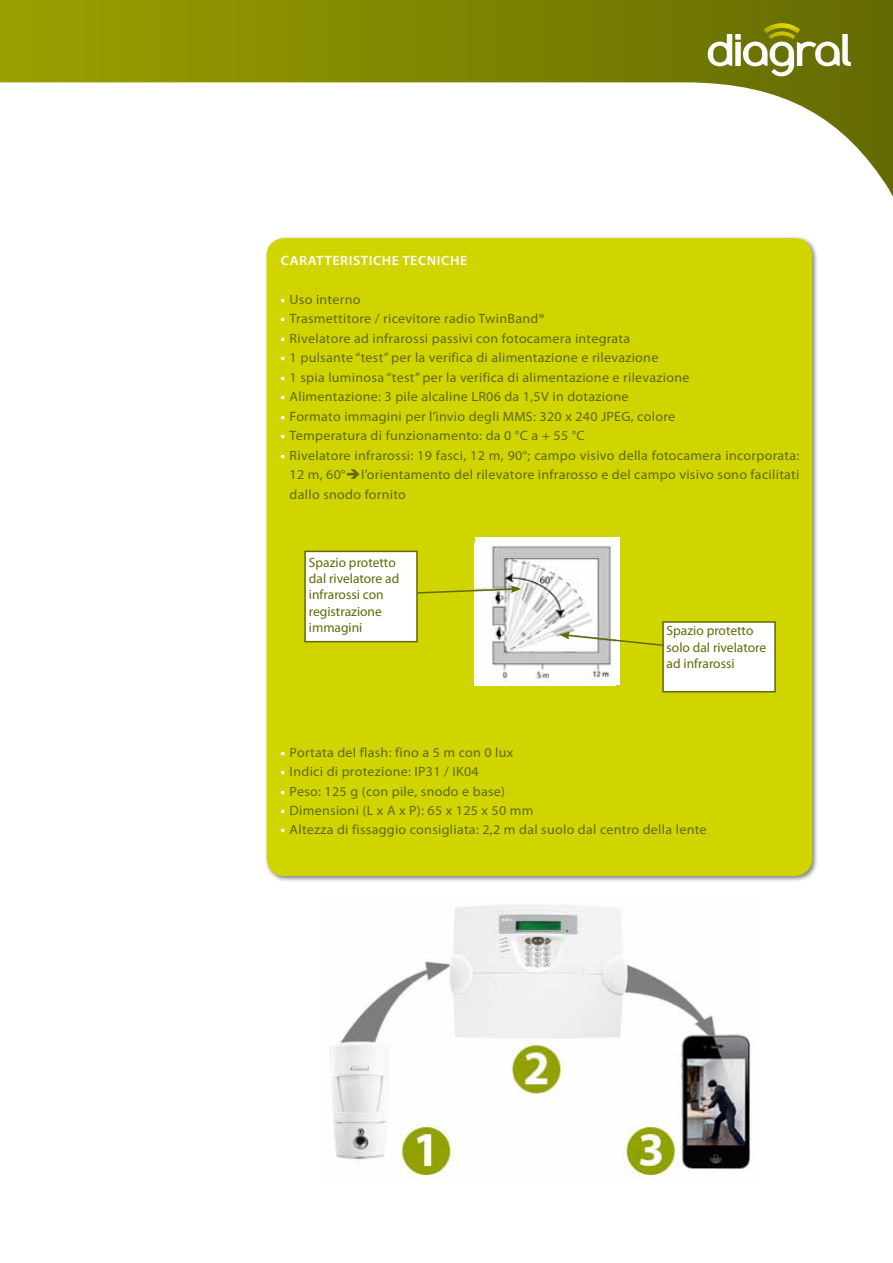
<style>
.page{position:relative;width:893px;height:1263px;background:#fff}
.page>*{position:absolute;margin:0;border:0;box-sizing:border-box;transform-origin:0 0}
.t1{font:13.5px/19.5px "Myriad Pro";letter-spacing:.02em;color:#636904;text-align:justify;scale:1.04 1}
.t2{font:13.5px/16.2px "Myriad Pro";color:#636904}
.t3{font:600 13.5px "Myriad Pro";letter-spacing:.04em;color:#fff;scale:1.04 1}
.s1{font-weight:700;color:#fff}
</style>
<div class="page">
<div style="left:264px;top:236px;width:555px;height:646px;background:#000;opacity:.5"></div>
<div style="left:267px;top:238px;width:545px;height:638px;background:#d0d500;border-radius:18px"></div>
<svg style="left:0;top:0;width:893px;height:197px"></svg>
<div style="left:304px;top:551px;width:114px;height:91px;background:#fff;border:2px solid #636904"></div>
<div style="left:475px;top:537px;width:144px;height:148px;background:#fff"></div>
<img style="left:491px;top:546px;width:120px;height:136px">
<div style="left:662px;top:621px;width:114px;height:71px;background:#fff;border:2px solid #636904"></div>
<svg style="left:416px;top:585px;width:105px;height:9px"></svg>
<svg style="left:559px;top:632px;width:106px;height:15px"></svg>
<svg style="left:708px;top:23px;width:143px;height:53px"></svg>
<img style="left:329px;top:905px;width:422px;height:273px">
<p class="t3" style="left:281px;top:252px;width:181px">CARATTERISTICHE TECNICHE</p>
<p class="t1" style="left:281px;top:289px;width:78px"><span class="s1">•</span> Uso interno</p>
<p class="t1" style="left:281px;top:309px;width:255px"><span class="s1">•</span> Trasmettitore / ricevitore radio TwinBand®</p>
<p class="t1" style="left:281px;top:328px;width:338px"><span class="s1">•</span> Rivelatore ad infrarossi passivi con fotocamera integrata</p>
<p class="t1" style="left:281px;top:348px;width:365px"><span class="s1">•</span> 1 pulsante “test” per la verifica di alimentazione e rilevazione</p>
<p class="t1" style="left:281px;top:367px;width:395px"><span class="s1">•</span> 1 spia luminosa “test” per la verifica di alimentazione e rilevazione</p>
<p class="t1" style="left:281px;top:387px;width:336px"><span class="s1">•</span> Alimentazione: 3 pile alcaline LR06 da 1,5V in dotazione</p>
<p class="t1" style="left:281px;top:406px;width:381px"><span class="s1">•</span> Formato immagini per l’invio degli MMS: 320 x 240 JPEG, colore</p>
<p class="t1" style="left:281px;top:426px;width:294px"><span class="s1">•</span> Temperatura di funzionamento: da 0 °C a + 55 °C</p>
<p class="t1" style="left:290px;top:445px;width:492px;text-indent:-9px"><span class="s1">•</span> Rivelatore infrarossi: 19 fasci, 12 m, 90°; campo visivo della fotocamera incorporata:<br>12 m, 60°➔l’orientamento del rilevatore infrarosso e del campo visivo sono facilitati dallo snodo fornito</p>
<p class="t2" style="left:309px;top:554px;width:92px">Spazio protetto dal rivelatore ad infrarossi con registrazione immagini</p>
<p class="t2" style="left:667px;top:622px;width:101px">Spazio protetto solo dal rivelatore ad infrarossi</p>
<p class="t1" style="left:281px;top:742px;width:225px"><span class="s1">•</span> Portata del flash: fino a 5 m con 0 lux</p>
<p class="t1" style="left:281px;top:761px;width:192px"><span class="s1">•</span> Indici di protezione: IP31 / IK04</p>
<p class="t1" style="left:281px;top:781px;width:217px"><span class="s1">•</span> Peso: 125 g (con pile, snodo e base)</p>
<p class="t1" style="left:281px;top:800px;width:245px"><span class="s1">•</span> Dimensioni (L x A x P): 65 x 125 x 50 mm</p>
<p class="t1" style="left:281px;top:820px;width:411px"><span class="s1">•</span> Altezza di fissaggio consigliata: 2,2 m dal suolo dal centro della lente</p>
</div>
